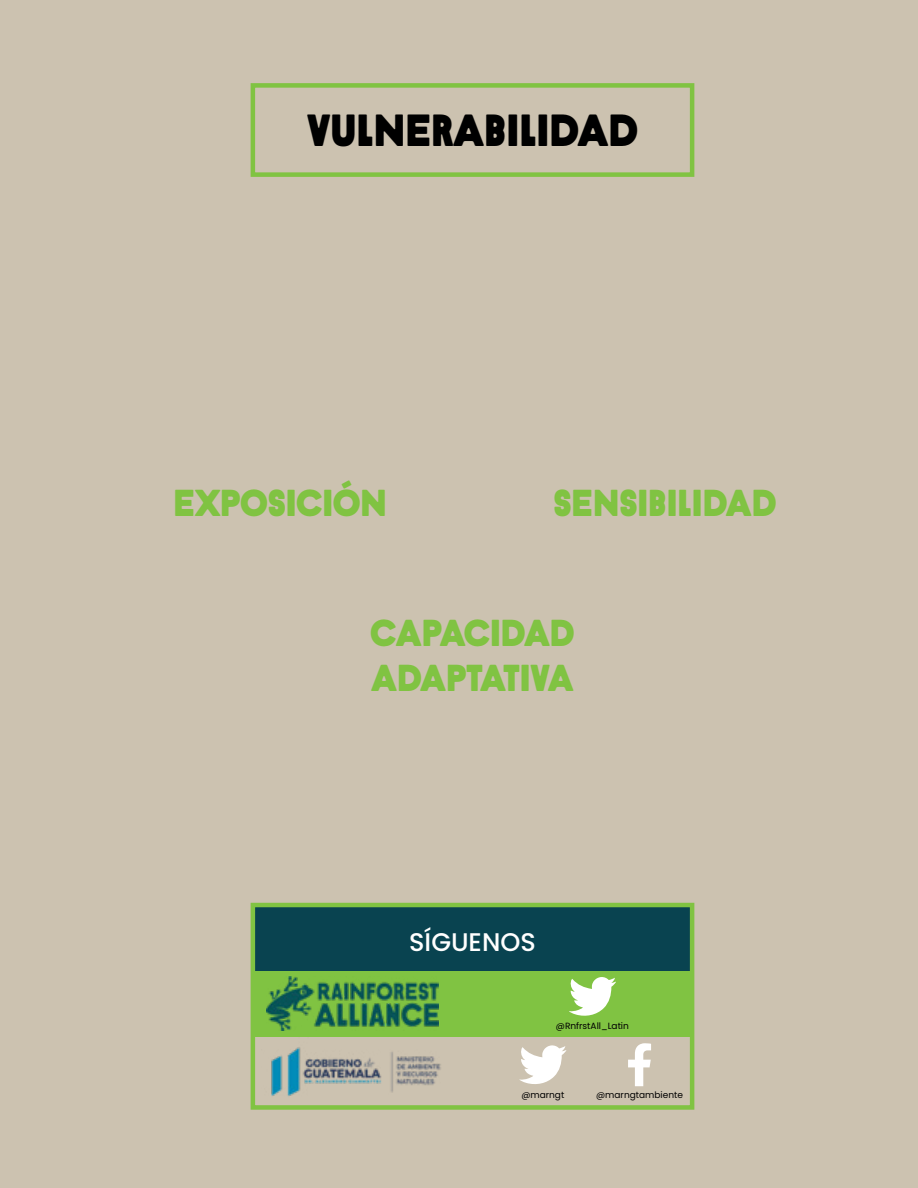
<style>
.page{position:relative;width:918px;height:1188px;background:#ccc2b0}
.page>*{position:absolute;margin:0;border:0;box-sizing:border-box;transform-origin:0 0}
.t1{font:900 45px "Krana Alliance";color:#000}
.t2{font:900 37.5px/45px "Krana Alliance";color:#80c342}
.t3{font:500 25.5px "Poppins";color:#fff}
.t4{font:9px "Poppins";color:#000}
</style>
<div class="page">
<div style="left:251px;top:83px;width:443px;height:94px;border:4px solid #80c342"></div>
<div style="left:253px;top:905px;width:439px;height:66px;background:#094350"></div>
<div style="left:253px;top:971px;width:439px;height:65px;background:#80c342"></div>
<div style="left:251px;top:903px;width:443px;height:207px;border:4px solid #80c342"></div>
<img style="left:262px;top:1047px;width:190px;height:59px">
<img style="left:267px;top:977px;width:171px;height:53px">
<svg style="left:569px;top:977px;width:47px;height:39px"></svg>
<svg style="left:519px;top:1045px;width:47px;height:39px"></svg>
<svg style="left:628px;top:1043px;width:23px;height:43px"></svg>
<p class="t1" style="left:307px;top:101px;width:332px">VULNERABILIDAD</p>
<p class="t2" style="left:174px;top:480px;width:214px">EXPOSICIÓN</p>
<p class="t2" style="left:554px;top:480px;width:224px">SENSIBILIDAD</p>
<p class="t2" style="left:371px;top:610px;width:205px">CAPACIDAD<br>ADAPTATIVA</p>
<p class="t3" style="left:409px;top:928px;width:128px">SÍGUENOS</p>
<p class="t4" style="left:556px;top:1021px;width:74px">@RnfrstAll_Latin</p>
<p class="t4" style="left:521px;top:1090px;width:44px">@marngt</p>
<p class="t4" style="left:596px;top:1090px;width:88px">@marngtambiente</p>
</div>
